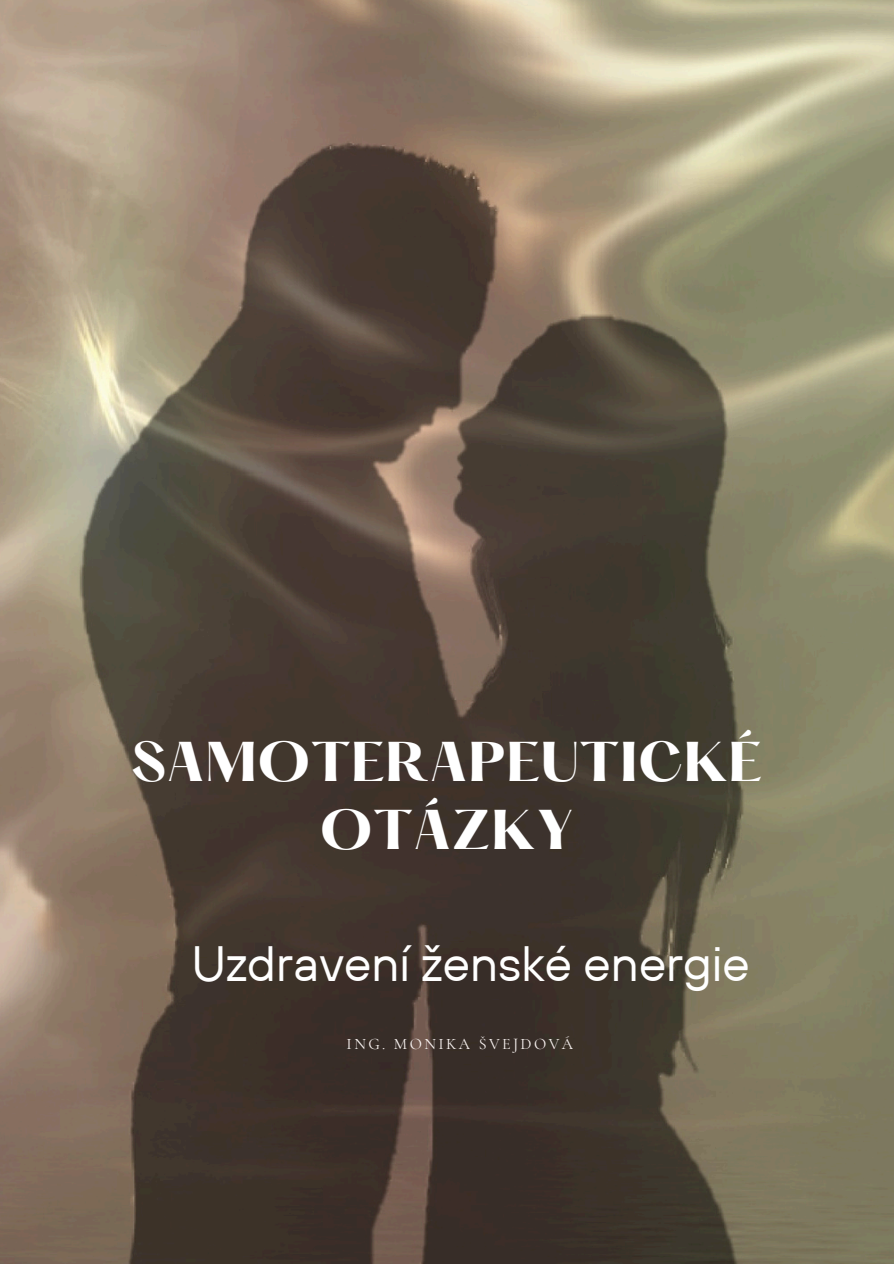
<style>
.page{position:relative;width:894px;height:1264px;background:#fff}
.page>*{position:absolute;margin:0;border:0;box-sizing:border-box;transform-origin:0 0}
.t1{font:49.5px "TT Hoves";color:#fff}
.t2{font:700 48.9px/67.9px "Hatton";color:#fff;text-align:center}
.t3{font:16.05px "Cormorant Garamond";letter-spacing:.15em;color:#f9f3f1}
</style>
<div class="page">
<img style="left:0;top:0;width:893px;height:1263px">
<p class="t2" style="left:131px;top:733px;width:633px">SAMOTERAPEUTICKÉ<br>OTÁZKY</p>
<p class="t1" style="left:192px;top:932px;width:559px">Uzdravení ženské energie</p>
<h1 class="t3" style="left:346px;top:1033px;width:228px">ING. MONIKA ŠVEJDOVÁ</h1>
</div>
